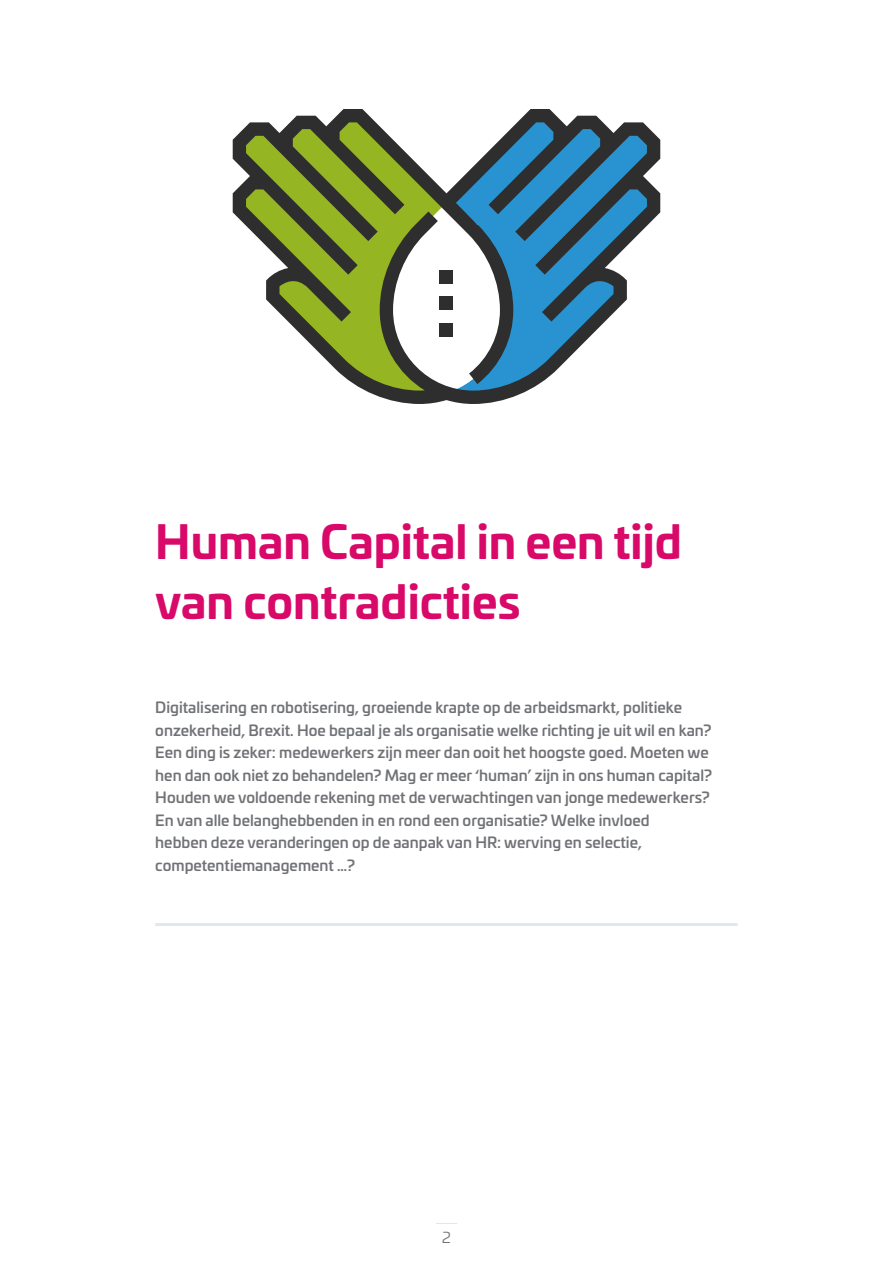
<style>
.page{position:relative;width:893px;height:1263px;background:#fff}
.page>*{position:absolute;margin:0;border:0;box-sizing:border-box;transform-origin:0 0}
.t1{font:700 45px/60px "Univia Pro";color:#d80969}
.t2{font:500 15px/22.5px "Univia Pro";color:#707276}
.t3{font:15px "Univia Pro";color:#707276}
</style>
<div class="page">
<svg style="left:436px;top:1223px;width:21px;height:1px"></svg>
<hr style="left:155px;top:923px;width:583px;height:3px;background:#e1e7ec">
<svg style="left:233px;top:109px;width:427px;height:295px"></svg>
<h1 class="t1" style="left:155px;top:509px;width:528px">Human Capital in een tijd van contradicties</h1>
<p class="t2" style="left:155px;top:695px;width:558px">Digitalisering en robotisering, groeiende krapte op de arbeidsmarkt, politieke onzekerheid, Brexit. Hoe bepaal je als organisatie welke richting je uit wil en kan?<br>Een ding is zeker: medewerkers zijn meer dan ooit het hoogste goed. Moeten we hen dan ook niet zo behandelen? Mag er meer ‘human’ zijn in ons human capital?<br>Houden we voldoende rekening met de verwachtingen van jonge medewerkers?<br>En van alle belanghebbenden in en rond een organisatie? Welke invloed<br>hebben deze veranderingen op de aanpak van HR: werving en selectie, competentiemanagement …?</p>
<p class="t3" style="left:442px;top:1227px;width:10px">2</p>
</div>
